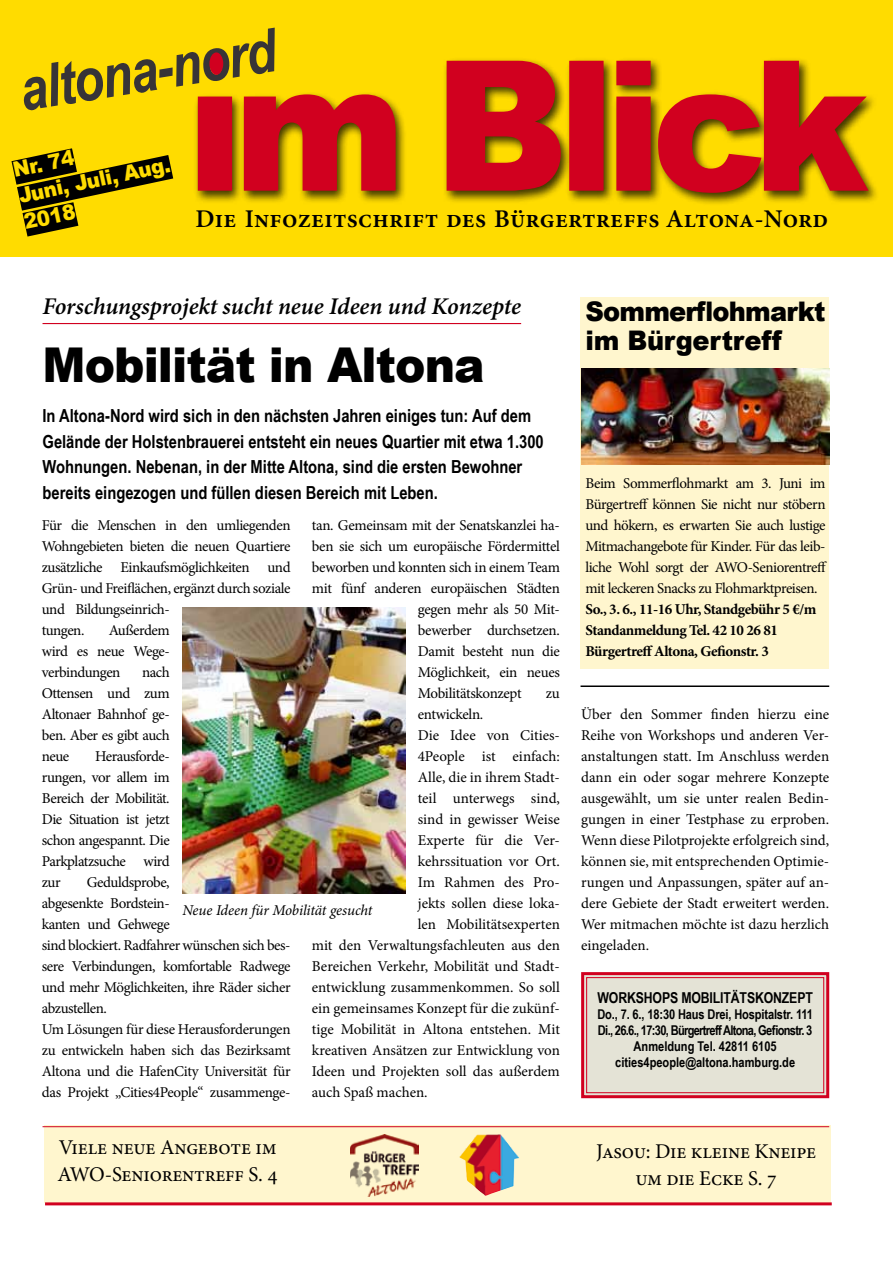
<style>
.page{position:relative;width:893px;height:1263px;background:#fff}
.page>*{position:absolute;margin:0;border:0;box-sizing:border-box;transform-origin:0 0}
.t1{font:italic 700 60px "Arial Narrow";color:#373437}
.t2{font:900 48px "Arial";letter-spacing:-.02em;color:#000;scale:.95 1}
.t3{font:900 27px/28.5px "Arial";letter-spacing:-.01em;color:#000;scale:.95 1}
.t4{font:600 25.5px "Minion Pro";letter-spacing:.01em;color:#000}
.t5{font:italic 600 24px "Minion Pro";letter-spacing:-.005em;color:#000}
.t6{font:21px/27px "Minion Pro";letter-spacing:-.01em;color:#000}
.t7{font:900 21px/26.5px "Arial";color:#ffdc00;scale:.95 1}
.t8{font:700 18px/25.5px "Arial Narrow";color:#000}
.t9{font:15px/21px "Minion Pro";letter-spacing:-.025em;color:#000;text-align:justify}
.t10{font:700 15px/21px "Minion Pro";letter-spacing:-.03em;color:#000}
.t11{font:15px "Minion Pro";color:#000}
.t12{font:italic 15px "Minion Pro";letter-spacing:-.01em;color:#000}
.t13{font:700 15px "Arial Narrow";letter-spacing:-.01em;color:#000}
.t14{font:700 13.5px/16.2px "Arial Narrow";letter-spacing:-.01em;color:#000;text-align:center}
</style>
<div class="page">
<div style="left:580px;top:297px;width:249px;height:371px;background:#fff6ce"></div>
<div style="left:44px;top:1126px;width:786px;height:77px;background:#fff6ce"></div>
<div style="left:0;top:0;width:893px;height:256px;background:#ffdc00"></div>
<hr style="left:43px;top:323px;width:478px;height:1px;background:#d1001f">
<hr style="left:45px;top:1202px;width:787px;height:3px;background:#d1001f">
<hr style="left:43px;top:1126px;width:786px;height:1px;background:#d1001f">
<svg style="left:11px;top:148px;width:163px;height:89px"></svg>
<div style="left:193px;top:58px;width:687px;height:148px;background:#000;opacity:.75"></div>
<svg style="left:198px;top:61px;width:671px;height:132px;fill:#d1001f"></svg>
<div style="left:209px;top:52px;width:14px;height:23px;background:#d1001f;border-radius:50%"></div>
<img style="left:459px;top:1134px;width:60px;height:62px">
<img style="left:350px;top:1134px;width:68px;height:62px">
<svg style="left:581px;top:972px;width:249px;height:127px;background:#e2d2c8"></svg>
<div style="left:586px;top:977px;width:238px;height:116px;border:1px solid #d1001f"></div>
<img style="left:581px;top:369px;width:249px;height:95px">
<hr style="left:580px;top:685px;width:249px;height:2px;background:#000">
<img style="left:183px;top:608px;width:222px;height:285px">
<h1 class="t1" style="left:13px;top:45px;width:260px;rotate:-9deg">altona-nord</h1>
<h3 class="t7" style="left:10px;top:156px;width:164px;rotate:-12deg">Nr. 74<br>Juni, Juli, Aug.<br>2018</h3>
<h3 class="t4" style="left:195px;top:201px;width:634px">Die Infozeitschrift des Bürgertreffs Altona-Nord</h3>
<h3 class="t5" style="left:43px;top:290px;width:480px">Forschungsprojekt sucht neue Ideen und Konzepte</h3>
<h2 class="t2" style="left:43px;top:330px;width:467px">Mobilität in Altona</h2>
<p class="t8" style="left:43px;top:402px;width:503px">In Altona-Nord wird sich in den nächsten Jahren einiges tun: Auf dem Gelände der Holstenbrauerei entsteht ein neues Quartier mit etwa 1.300<br>Wohnungen. Nebenan, in der Mitte Altona, sind die ersten Bewohner bereits eingezogen und füllen diesen Bereich mit Leben.</p>
<p class="t9" style="left:42px;top:515px;width:250px;text-align:left">Für die Menschen in den umliegenden<br>Wohngebieten bieten die neuen Quartiere zusätzliche Einkaufsmöglichkeiten und<br>Grün- und Freiflächen, ergänzt durch soziale und Bildungseinrich-<br>tungen.</p>
<p class="t9" style="left:312px;top:515px;width:250px">tan. Gemeinsam mit der Senatskanzlei ha-</p>
<p class="t9" style="left:312px;top:536px;width:250px">ben sie sich um europäische Fördermittel</p>
<p class="t9" style="left:312px;top:557px;width:250px">beworben und konnten sich in einem Team</p>
<p class="t9" style="left:312px;top:578px;width:250px">mit fünf anderen europäischen Städten</p>
<p class="t9" style="left:418px;top:599px;width:144px">gegen mehr als 50 Mit-</p>
<p class="t9" style="left:418px;top:620px;width:144px">bewerber durchsetzen.</p>
<p class="t9" style="left:418px;top:641px;width:144px">Damit besteht nun die</p>
<p class="t9" style="left:418px;top:662px;width:144px">Möglichkeit, ein neues</p>
<p class="t9" style="left:418px;top:683px;width:105px">Mobilitätskonzept</p>
<p class="t9" style="left:546px;top:683px;width:15px">zu</p>
<p class="t9" style="left:418px;top:704px;width:67px">entwickeln.</p>
<p class="t9" style="left:418px;top:725px;width:144px">Die Idee von Cities-</p>
<p class="t9" style="left:418px;top:746px;width:144px">4People ist einfach:</p>
<p class="t9" style="left:418px;top:767px;width:144px">Alle, die in ihrem Stadt-</p>
<p class="t9" style="left:418px;top:788px;width:144px">teil unterwegs sind,</p>
<p class="t9" style="left:418px;top:809px;width:144px">sind in gewisser Weise</p>
<p class="t9" style="left:418px;top:830px;width:144px">Experte für die Ver-</p>
<p class="t9" style="left:418px;top:851px;width:144px">kehrssituation vor Ort.</p>
<p class="t9" style="left:418px;top:872px;width:144px">Im Rahmen des Pro-</p>
<p class="t9" style="left:418px;top:893px;width:144px">jekts sollen diese loka-</p>
<p class="t9" style="left:418px;top:914px;width:144px">len Mobilitätsexperten</p>
<p class="t9" style="left:312px;top:935px;width:250px">mit den Verwaltungsfachleuten aus den</p>
<p class="t9" style="left:312px;top:956px;width:250px">Bereichen Verkehr, Mobilität und Stadt-</p>
<p class="t9" style="left:312px;top:977px;width:250px">entwicklung zusammenkommen. So soll</p>
<p class="t9" style="left:312px;top:998px;width:250px">ein gemeinsames Konzept für die zukünf-</p>
<p class="t9" style="left:312px;top:1019px;width:250px">tige Mobilität in Altona entstehen. Mit</p>
<p class="t11" style="left:312px;top:1040px;width:250px">kreativen Ansätzen zur Entwicklung von</p>
<p class="t9" style="left:312px;top:1061px;width:250px">Ideen und Projekten soll das außerdem</p>
<p class="t9" style="left:312px;top:1082px;width:117px">auch Spaß machen.</p>
<p class="t9" style="left:42px;top:620px;width:129px;text-indent:67px">Außerdem wird es neue Wege&shy;verbindungen</p>
<p class="t9" style="left:42px;top:662px;width:129px;text-indent:100px">nach Ottensen und zum Altonaer Bahnhof ge&shy;ben. Aber es gibt auch neue</p>
<p class="t9" style="left:42px;top:746px;width:129px;text-indent:53px">Herausforde&shy;rungen, vor allem im Bereich der Mobilität.<br>Die Situation ist jetzt schon angespannt. Die Parkplatzsuche wird zur</p>
<p class="t9" style="left:42px;top:872px;width:250px;text-align:left;text-indent:45px">Geduldsprobe,<br>abgesenkte Bordstein-<br>kanten und Gehwege<br>sind blockiert. Radfahrer wünschen sich bes&shy;sere Verbindungen, komfortable Radwege und mehr Möglichkeiten, ihre Räder sicher abzustellen.<br>Um Lösungen für diese Herausforderungen zu entwickeln haben sich das Bezirksamt Altona und die HafenCity Universität für das Projekt „Cities4People“ zusammenge-</p>
<p class="t12" style="left:182px;top:900px;width:192px">Neue Ideen für Mobilität gesucht</p>
<h3 class="t3" style="left:585px;top:297px;width:254px">Sommerflohmarkt im Bürgertreff</h3>
<p class="t9" style="left:585px;top:473px;width:243px">Beim Sommerflohmarkt am 3. Juni im Bürgertreff können Sie nicht nur stöbern und hökern, es erwarten Sie auch lustige Mitmachangebote für Kinder. Für das leib&shy;liche Wohl sorgt der AWO-Seniorentreff mit leckeren Snacks zu Flohmarktpreisen.</p>
<p class="t10" style="left:585px;top:599px;width:233px">So., 3. 6., 11-16 Uhr, Standgebühr 5 €/m<br>Standanmeldung Tel. 42 10 26 81<br>Bürgertreff Altona, Gefionstr. 3</p>
<p class="t9" style="left:581px;top:704px;width:250px">Über den Sommer finden hierzu eine Reihe von Workshops und anderen Ver&shy;anstaltungen statt. Im Anschluss werden dann ein oder sogar mehrere Konzepte ausgewählt, um sie unter realen Bedin&shy;gungen in einer Testphase zu erproben.<br>Wenn diese Pilotprojekte erfolgreich sind, können sie, mit entsprechenden Optimie&shy;rungen und Anpassungen, später auf an&shy;dere Gebiete der Stadt erweitert werden.<br>Wer mitmachen möchte ist dazu herzlich eingeladen.</p>
<p class="t13" style="left:597px;top:986px;width:217px">Workshops Mobilitätskonzept</p>
<p class="t14" style="left:597px;top:1005px;width:217px">Do., 7. 6., 18:30 Haus Drei, Hospitalstr. 111<br>Di., 26.6., 17:30, Bürgertreff Altona, Gefionstr. 3<br>Anmeldung Tel. 42811 6105 cities4people@altona.hamburg.de</p>
<h3 class="t6" style="left:58px;top:1134px;width:222px">Viele neue Angebote im<br>AWO-Seniorentreff S. 4</h3>
<h3 class="t6" style="left:596px;top:1138px;width:222px;text-align:center">Jasou: Die kleine Kneipe um die Ecke S. 7</h3>
</div>
